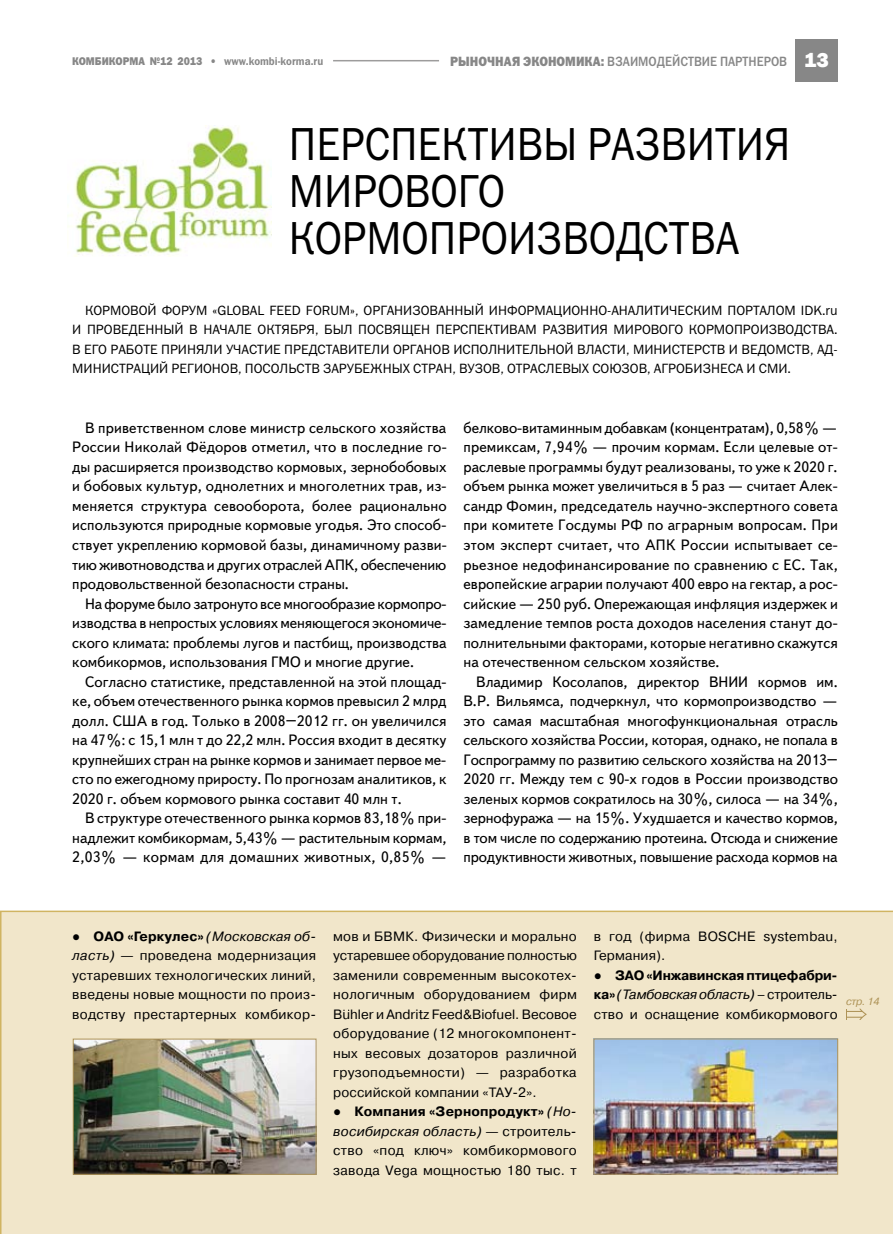
<style>
.page{position:relative;width:893px;height:1234px;background:#fff}
.page>*{position:absolute;margin:0;border:0;box-sizing:border-box;transform-origin:0 0}
.t1{font:46.5px/46.5px "Franklin Gothic Book C";color:#000;scale:.9 1}
.t2{font:15px/19.5px "Text Book C";color:#000;text-align:justify}
.t3{font:13.5px/19.5px "Pragmatica C";letter-spacing:.02em;color:#000;text-align:justify}
.t4{font:13.5px "Franklin Gothic Book C";color:#000}
.t5{font:13.5px "Franklin Gothic Medium C";color:#878787;scale:.9 1}
.t6{font:11.25px "Franklin Gothic Heavy C";color:#878787;scale:.9 1}
.t7{font:italic 10.5px "Pragmatica C";color:#ae9357}
.s1{font-family:"Franklin Gothic Demi C"}
.s2{font-family:"Franklin Gothic Heavy C"}
.s3{font-family:"Franklin Gothic";font-weight:800;font-size:21px;color:#fff}
.s4{font-family:"Franklin Gothic";font-weight:800;font-style:italic}
.s5{font-weight:700}
.s6{font-style:italic}
</style>
<div class="page">
<div style="left:795px;top:39px;width:43px;height:42px;background:#878787"></div>
<hr style="left:333px;top:60px;width:106px;height:1px;background:#9d9c9c">
<img style="left:68px;top:126px;width:204px;height:130px">
<div style="left:0;top:910px;width:893px;height:323px;background:#f1e6ca"></div>
<img style="left:75px;top:1040px;width:239px;height:132px">
<div style="left:73px;top:1038px;width:243px;height:136px;border:1px solid #ae9357"></div>
<img style="left:596px;top:1040px;width:240px;height:131px">
<div style="left:594px;top:1038px;width:244px;height:135px;border:1px solid #ae9357"></div>
<svg style="left:846px;top:1008px;width:21px;height:11px"></svg>
<p class="t6" style="left:72px;top:54px;width:281px">КОМБИКОРМА №12 2013 • <span class="s1">www.kombi-korma.ru</span></p>
<p class="t5" style="left:450px;top:54px;width:422px"><span class="s2">РЫНОЧНАЯ ЭКОНОМИКА:</span> ВЗАИМОДЕЙСТВИЕ ПАРТНЕРОВ <span class="s3">13</span></p>
<h1 class="t1" style="left:289px;top:121px;width:559px">ПЕРСПЕКТИВЫ РАЗВИТИЯ<br>МИРОВОГО<br>КОРМОПРОИЗВОДСТВА</h1>
<p class="t4" style="left:85px;top:302px;width:19px">КОРМОВО</p>
<p class="t4" style="left:147px;top:302px;width:225px">Й ФОРУМ «GLOBAL FEED FORUM», ОРГА</p>
<p class="t4" style="left:394px;top:302px;width:19px">НИЗОВА</p>
<p class="t4" style="left:446px;top:302px;width:82px">ННЫЙ ИНФОРМА</p>
<p class="t4" style="left:553px;top:302px;width:100px">ЦИОННО-АНАЛИТИ</p>
<p class="t4" style="left:669px;top:302px;width:18px">ЧЕСКИМ</p>
<p class="t4" style="left:727px;top:302px;width:9px">ПОРТА</p>
<p class="t4" style="left:767px;top:302px;width:72px">ЛОМ IDK.RU</p>
<p class="t4" style="left:72px;top:322px;width:24px">И ПРОВЕДЕ</p>
<p class="t4" style="left:145px;top:322px;width:121px">ННЫЙ В НАЧАЛЕ ОКТЯ</p>
<p class="t4" style="left:290px;top:322px;width:78px">БРЯ, БЫЛ ПОСВЯ</p>
<p class="t4" style="left:401px;top:322px;width:44px">ЩЕН ПЕРСПЕКТИВАМ</p>
<p class="t4" style="left:542px;top:322px;width:9px">РАЗВИТИЯ</p>
<p class="t4" style="left:614px;top:322px;width:10px">МИРОВОГО</p>
<p class="t4" style="left:689px;top:322px;width:10px">КОРМОПРОИЗВОДСТВА</p>
<p class="t4" style="left:834px;top:322px;width:5px">.</p>
<p class="t4" style="left:72px;top:341px;width:21px">В ЕГО</p>
<p class="t4" style="left:111px;top:341px;width:33px">РАБОТЕ</p>
<p class="t4" style="left:161px;top:341px;width:9px">ПРИ</p>
<p class="t4" style="left:187px;top:341px;width:64px">НЯЛИ УЧАСТИЕ</p>
<p class="t4" style="left:284px;top:341px;width:9px">ПРЕДСТАВИТЕ</p>
<p class="t4" style="left:372px;top:341px;width:30px">ЛИ ОРГА</p>
<p class="t4" style="left:424px;top:341px;width:40px">НОВ ИСПО</p>
<p class="t4" style="left:488px;top:341px;width:115px">ЛНИТЕЛЬНОЙ ВЛАСТИ</p>
<p class="t4" style="left:626px;top:341px;width:46px">, МИНИСТЕРСТВ</p>
<p class="t4" style="left:729px;top:341px;width:22px">И ВЕДОМСТВ</p>
<p class="t4" style="left:810px;top:341px;width:29px">, АД -</p>
<p class="t4" style="left:72px;top:361px;width:39px">МИНИСТРА</p>
<p class="t4" style="left:141px;top:361px;width:40px">ЦИЙ РЕГИО</p>
<p class="t4" style="left:212px;top:361px;width:43px">НОВ, ПОСО</p>
<p class="t4" style="left:280px;top:361px;width:26px">ЛЬСТВ</p>
<p class="t4" style="left:323px;top:361px;width:99px">ЗАРУБЕЖНЫХ СТРА</p>
<p class="t4" style="left:443px;top:361px;width:41px">Н, ВУЗОВ</p>
<p class="t4" style="left:500px;top:361px;width:16px">, ОТРАС</p>
<p class="t4" style="left:546px;top:361px;width:19px">ЛЕВЫ</p>
<p class="t4" style="left:582px;top:361px;width:49px">Х СОЮЗОВ</p>
<p class="t4" style="left:647px;top:361px;width:16px">, АГРО</p>
<p class="t4" style="left:685px;top:361px;width:44px">БИЗНЕСА</p>
<p class="t4" style="left:746px;top:361px;width:46px">И СМИ.</p>
<p class="t2" style="left:72px;top:418px;width:376px;text-indent:13px">В приветственном слове министр сельского хозяйства России Николай Фёдоров отметил, что в последние го&shy;ды расширяется производство кормовых, зернобобовых и бобовых культур, однолетних и многолетних трав, из&shy;меняется структура севооборота, более рационально используются природные кормовые угодья. Это способ&shy;ствует укреплению кормовой базы, динамичному разви&shy;тию животноводства и других отраслей АПК, обеспечению продовольственной безопасности страны.</p>
<p class="t2" style="left:72px;top:593px;width:376px;text-indent:13px">На форуме было затронуто все многообразие кормопро&shy;изводства в непростых условиях меняющегося экономиче&shy;ского климата: проблемы лугов и пастбищ, производства комбикормов, использования ГМО и многие другие.</p>
<p class="t2" style="left:72px;top:671px;width:376px;text-indent:13px">Согласно статистике, представленной на этой площад&shy;ке, объем отечественного рынка кормов превысил 2 млрд долл. США в год. Только в 2008–2012 гг. он увеличился на 47%: с 15,1 млн т до 22,2 млн. Россия входит в десятку крупнейших стран на рынке кормов и занимает первое ме&shy;сто по ежегодному приросту. По прогнозам аналитиков, к 2020 г. объем кормового рынка составит 40 млн т.</p>
<p class="t2" style="left:72px;top:808px;width:376px;text-indent:13px">В структуре отечественного рынка кормов 83,18% при&shy;надлежит комбикормам, 5,43% — растительным кормам, 2,03% — кормам для домашних животных, 0,85% —</p>
<p class="t2" style="left:463px;top:418px;width:376px">белково-витаминным добавкам (концентратам), 0,58% — премиксам, 7,94% — прочим кормам. Если целевые от&shy;раслевые программы будут реализованы, то уже к 2020 г. объем рынка может увеличиться в 5 раз — считает Алек&shy;сандр Фомин, председатель научно-экспертного совета при комитете Госдумы РФ по аграрным вопросам. При этом эксперт считает, что АПК России испытывает се&shy;рьезное недофинансирование по сравнению с ЕС. Так, европейские аграрии получают 400 евро на гектар, а рос&shy;сийские — 250 руб. Опережающая инфляция издержек и замедление темпов роста доходов населения станут до&shy;полнительными факторами, которые негативно скажутся на отечественном сельском хозяйстве.</p>
<p class="t2" style="left:463px;top:671px;width:376px;text-indent:13px">Владимир Косолапов, директор ВНИИ кормов им.<br>В.Р. Вильямса, подчеркнул, что кормопроизводство — это самая масштабная многофункциональная отрасль сельского хозяйства России, которая, однако, не попала в Госпрограмму по развитию сельского хозяйства на 2013– 2020 гг. Между тем с 90-х годов в России производство зеленых кормов сократилось на 30%, силоса — на 34%, зернофуража — на 15%. Ухудшается и качество кормов, в том числе по содержанию протеина. Отсюда и снижение продуктивности животных, повышение расхода кормов на</p>
<p class="t3" style="left:72px;top:926px;width:245px"><span class="s4">●</span> <span class="s5">ОАО «Геркулес»</span> <span class="s6">(Московская об&shy;ласть)</span> — проведена модернизация устаревших технологических линий, введены новые мощности по произ&shy;водству престартерных комбикор-</p>
<p class="t3" style="left:333px;top:926px;width:245px">мов и БВМК. Физически и морально устаревшее оборудование полностью заменили современным высокотех&shy;нологичным оборудованием фирм Buhler и Andritz Feed&amp;Biofuel. Весовое оборудование (12 многокомпонент&shy;ных весовых дозаторов различной грузоподъемности) — разработка российской компании «ТАУ-2».</p>
<p class="t3" style="left:333px;top:1101px;width:245px"><span class="s4">●</span> <span class="s5">Компания «Зернопродукт»</span> <span class="s6">(Но&shy;восибирская область)</span> — строитель&shy;ство «под ключ» комбикормового завода Vega мощностью 180 тыс. т</p>
<p class="t3" style="left:594px;top:926px;width:245px">в год (фирма BOSCHE systembau,<br>Германия).</p>
<p class="t3" style="left:594px;top:965px;width:245px"><span class="s4">●</span> <span class="s5">ЗАО «Инжавинская птицефабри&shy;ка»</span> <span class="s6">(Тамбовская область)</span> – строитель&shy;ство и оснащение комбикормового</p>
<p class="t7" style="left:846px;top:995px;width:35px">стр. 14</p>
</div>
